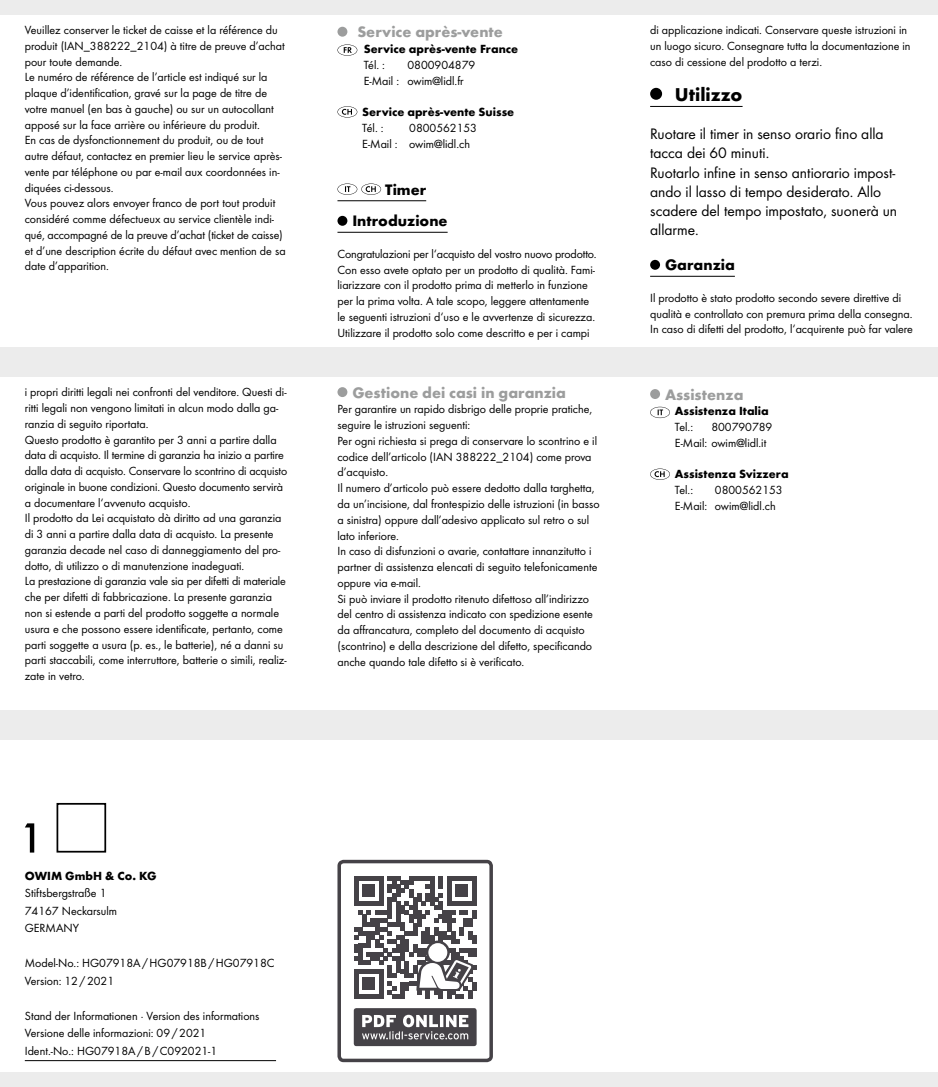
<style>
.page{position:relative;width:938px;height:1087px;background:#fff}
.page>*{position:absolute;margin:0;border:0;box-sizing:border-box;transform-origin:0 0}
.t1{font:700 19.25px "Futura";color:#000}
.t2{font:15.75px/19.2px "Futura Boo";color:#000}
.t3{font:700 15.75px "Futura";color:#9c9d9d}
.t4{font:700 15.75px/31.5px "Futura";color:#000}
.t5{font:12.25px/15.8px "Futura Boo";color:#000}
.t6{font:700 12.25px "Futura";color:#000}
</style>
<div class="page">
<div style="left:0;top:0;width:938px;height:15px;background:#ececec"></div>
<div style="left:0;top:1071px;width:938px;height:15px;background:#ececec"></div>
<div style="left:0;top:347px;width:938px;height:30px;background:#ececec"></div>
<div style="left:0;top:709px;width:938px;height:30px;background:#ececec"></div>
<div style="left:650px;top:389px;width:10px;height:10px;background:#9c9d9d;border-radius:50%"></div>
<svg style="left:650px;top:407px;width:20px;height:11px"></svg>
<svg style="left:650px;top:468px;width:20px;height:12px"></svg>
<div style="left:337px;top:387px;width:10px;height:10px;background:#9c9d9d;border-radius:50%"></div>
<hr style="left:650px;top:106px;width:92px;height:1px;background:#000">
<hr style="left:650px;top:276px;width:85px;height:1px;background:#000">
<div style="left:650px;top:88px;width:12px;height:12px;background:#000;border-radius:50%"></div>
<div style="left:650px;top:260px;width:10px;height:10px;background:#000;border-radius:50%"></div>
<hr style="left:337px;top:200px;width:89px;height:1px;background:#000">
<hr style="left:337px;top:232px;width:110px;height:1px;background:#000">
<div style="left:337px;top:27px;width:10px;height:10px;background:#9c9d9d;border-radius:50%"></div>
<svg style="left:337px;top:44px;width:20px;height:12px"></svg>
<svg style="left:337px;top:106px;width:20px;height:11px"></svg>
<svg style="left:337px;top:183px;width:44px;height:12px"></svg>
<div style="left:337px;top:216px;width:10px;height:10px;background:#000;border-radius:50%"></div>
<div style="left:337px;top:859px;width:156px;height:203px;border:4px solid #454247;border-radius:4px"></div>
<div style="left:354px;top:1008px;width:122px;height:38px;background:#454247;border-radius:2px"></div>
<svg style="left:362px;top:1014px;width:106px;height:25px"></svg>
<svg style="left:354px;top:876px;width:122px;height:122px"></svg>
<hr style="left:25px;top:1060px;width:251px;height:1px;background:#000">
<div style="left:57px;top:802px;width:49px;height:50px;border:2px solid #000"></div>
<svg style="left:25px;top:823px;width:9px;height:29px"></svg>
<p class="t5" style="left:25px;top:22px;width:262px">Veuillez conserver le ticket de caisse et la référence du produit (IAN_388222_2104) à titre de preuve d’achat pour toute demande.<br>Le numéro de référence de l’article est indiqué sur la plaque d’identification, gravé sur la page de titre de votre manuel (en bas à gauche) ou sur un autocollant apposé sur la face arrière ou inférieure du produit.<br>En cas de dysfonctionnement du produit, ou de tout autre défaut, contactez en premier lieu le service après&shy;vente par téléphone ou par e-mail aux coordonnées in&shy;diquées ci-dessous.<br>Vous pouvez alors envoyer franco de port tout produit considéré comme défectueux au service clientèle indi&shy;qué, accompagné de la preuve d’achat (ticket de caisse) et d’une description écrite du défaut avec mention de sa date d’apparition.</p>
<p class="t5" style="left:25px;top:384px;width:264px">i propri diritti legali nei confronti del venditore. Questi di&shy;ritti legali non vengono limitati in alcun modo dalla ga&shy;ranzia di seguito riportata.<br>Questo prodotto è garantito per 3 anni a partire dalla data di acquisto. Il termine di garanzia ha inizio a partire dalla data di acquisto. Conservare lo scontrino di acquisto originale in buone condizioni. Questo documento servirà a documentare l‘avvenuto acquisto.<br>Il prodotto da Lei acquistato dà diritto ad una garanzia di 3 anni a partire dalla data di acquisto. La presente garanzia decade nel caso di danneggiamento del pro&shy;dotto, di utilizzo o di manutenzione inadeguati.<br>La prestazione di garanzia vale sia per difetti di materiale che per difetti di fabbricazione. La presente garanzia non si estende a parti del prodotto soggette a normale usura e che possono essere identificate, pertanto, come parti soggette a usura (p. es., le batterie), né a danni su parti staccabili, come interruttore, batterie o simili, realiz&shy;zate in vetro.</p>
<p class="t3" style="left:357px;top:22px;width:147px">Service après-vente</p>
<p class="t6" style="left:364px;top:41px;width:156px">Service après-vente France</p>
<p class="t5" style="left:364px;top:57px;width:23px">Tél. :</p>
<p class="t5" style="left:364px;top:57px;width:113px;text-indent:44px">0800904879<br>E-Mail : owim@lidl.fr</p>
<p class="t6" style="left:362px;top:104px;width:153px">Service après-vente Suisse</p>
<p class="t5" style="left:362px;top:120px;width:23px">Tél. :</p>
<p class="t5" style="left:362px;top:120px;width:116px;text-indent:47px">0800562153<br>E-Mail : owim@lidl.ch</p>
<p class="t4" style="left:352px;top:173px;width:97px;text-indent:33px">Timer<br>Introduzione</p>
<p class="t5" style="left:337px;top:246px;width:261px">Congratulazioni per l‘acquisto del vostro nuovo prodotto.<br>Con esso avete optato per un prodotto di qualità. Fami&shy;liarizzare con il prodotto prima di metterlo in funzione per la prima volta. A tale scopo, leggere attentamente le seguenti istruzioni d‘uso e le avvertenze di sicurezza.<br>Utilizzare il prodotto solo come descritto e per i campi</p>
<p class="t3" style="left:352px;top:382px;width:215px">Gestione dei casi in garanzia</p>
<p class="t5" style="left:337px;top:401px;width:264px">Per garantire un rapido disbrigo delle proprie pratiche, seguire le istruzioni seguenti:<br>Per ogni richiesta si prega di conservare lo scontrino e il codice dell’articolo (IAN 388222_2104) come prova d’acquisto.<br>Il numero d’articolo può essere dedotto dalla targhetta, da un’incisione, dal frontespizio delle istruzioni (in basso a sinistra) oppure dall’adesivo applicato sul retro o sul lato inferiore.<br>In caso di disfunzioni o avarie, contattare innanzitutto i partner di assistenza elencati di seguito telefonicamente oppure via e-mail.<br>Si può inviare il prodotto ritenuto difettoso all’indirizzo del centro di assistenza indicato con spedizione esente da affrancatura, completo del documento di acquisto (scontrino) e della descrizione del difetto, specificando anche quando tale difetto si è verificato.</p>
<p class="t5" style="left:650px;top:22px;width:262px">di applicazione indicati. Conservare queste istruzioni in un luogo sicuro. Consegnare tutta la documentazione in caso di cessione del prodotto a terzi.</p>
<h1 class="t1" style="left:675px;top:82px;width:69px">Utilizzo</h1>
<p class="t2" style="left:650px;top:124px;width:248px">Ruotare il timer in senso orario fino alla tacca dei 60 minuti.<br>Ruotarlo infine in senso antiorario impost&shy;ando il lasso di tempo desiderato. Allo scadere del tempo impostato, suonerà un allarme.</p>
<p class="t4" style="left:665px;top:249px;width:71px">Garanzia</p>
<p class="t5" style="left:650px;top:290px;width:264px">Il prodotto è stato prodotto secondo severe direttive di qualità e controllato con premura prima della consegna.<br>In caso di difetti del prodotto, l‘acquirente può far valere</p>
<p class="t3" style="left:665px;top:384px;width:80px">Assistenza</p>
<p class="t6" style="left:675px;top:403px;width:95px">Assistenza Italia</p>
<p class="t5" style="left:675px;top:419px;width:20px">Tel.:</p>
<p class="t5" style="left:675px;top:419px;width:99px;text-indent:36px">800790789<br>E-Mail: owim@lidl.it</p>
<p class="t6" style="left:675px;top:466px;width:115px">Assistenza Svizzera</p>
<p class="t5" style="left:675px;top:482px;width:20px">Tel.:</p>
<p class="t5" style="left:675px;top:482px;width:109px;text-indent:40px">0800562153<br>E-Mail: owim@lidl.ch</p>
<p class="t6" style="left:25px;top:867px;width:133px">OWIM GmbH &amp; Co. KG</p>
<p class="t5" style="left:25px;top:884px;width:94px;line-height:17.5px">Stiftsbergstraße 1<br>74167 Neckarsulm<br>GERMANY</p>
<p class="t5" style="left:25px;top:954px;width:251px;line-height:17.5px">Model-No.: HG07918A/HG07918B/HG07918C<br>Version: 12/2021</p>
<p class="t5" style="left:25px;top:1006px;width:236px;line-height:17.5px">Stand der Informationen · Version des informations<br>Versione delle informazioni: 09/2021<br>Ident.-No.: HG07918A/B/C092021-1</p>
</div>
